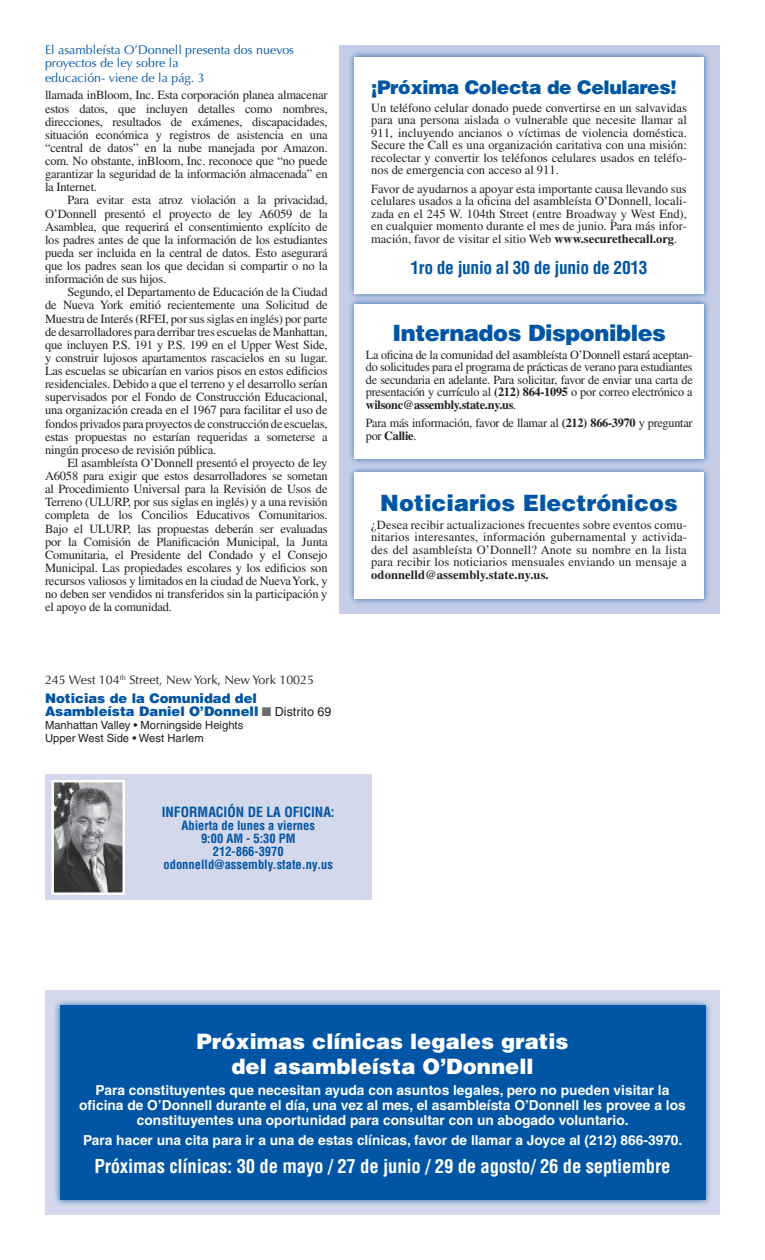
<style>
.page{position:relative;width:765px;height:1260px;background:#fff}
.page>*{position:absolute;margin:0;border:0;box-sizing:border-box;transform-origin:0 0}
.t1{font:900 22.5px "Helvetica";color:#0155a5}
.t2{font:900 22.5px "Helvetica";letter-spacing:-.02em;color:#0155a5}
.t3{font:900 21.25px/25.5px "Helvetica";color:#fff;text-align:center}
.t4{font:700 condensed 18.75px "Helvetica";letter-spacing:-.01em;color:#fff}
.body_text{font:900 18.75px "Helvetica";letter-spacing:-.02em;color:#0155a5}
.body_text-2{font:700 condensed 17.5px "Helvetica";letter-spacing:-.02em;color:#0155a5}
.t5{font:700 13.75px/15px "Helvetica";color:#fff;text-align:center}
.t6{font:700 condensed 13.75px "Helvetica";color:#0155a5}
.t7{font:900 13.25px/13.1px "Helvetica";color:#0155a5}
.body_text-3{font:12.5px/13.1px "Times";letter-spacing:-.015em;color:#231f20;text-align:justify}
.photo_captions{font:12.5px/12.5px "Optima";color:#0155a5}
.t8{font:700 condensed 12.5px "Helvetica";color:#0155a5}
.t9{font:12.5px "Optima";color:#231f20}
.t10{font:11.25px/13.1px "Helvetica";color:#231f20}
.s1{color:#6c6d70}
.s2{font-weight:400;font-size:12.5px;color:#231f20}
.s3{font-weight:700}
</style>
<div class="page">
<div style="left:339px;top:45px;width:381px;height:569px;background:#c6cde7"></div>
<div style="left:348px;top:297px;width:363px;height:169px;background:#0155a5;opacity:.75"></div>
<div style="left:355px;top:304px;width:349px;height:155px;background:#fff"></div>
<div style="left:347px;top:466px;width:364px;height:140px;background:#0155a5;opacity:.75"></div>
<div style="left:354px;top:473px;width:350px;height:126px;background:#fff"></div>
<div style="left:347px;top:50px;width:364px;height:250px;background:#0155a5;opacity:.75"></div>
<div style="left:354px;top:57px;width:350px;height:236px;background:#fff"></div>
<div style="left:45px;top:990px;width:675px;height:225px;background:#d3d8ec"></div>
<div style="left:53px;top:998px;width:659px;height:209px;background:#0155a5;opacity:.75"></div>
<div style="left:60px;top:1005px;width:645px;height:195px;background:#0155a5"></div>
<div style="left:45px;top:775px;width:326px;height:125px;background:#d3d8ec"></div>
<img style="left:54px;top:783px;width:68px;height:109px">
<div style="left:51px;top:780px;width:74px;height:115px;border:2px solid #fff"></div>
<p class="photo_captions" style="left:45px;top:44px;width:251px">El asambleísta O’Donnell presenta dos nuevos proyectos de ley sobre la</p>
<p class="photo_captions" style="left:45px;top:71px;width:161px">educación- viene de la pág. 3</p>
<p class="body_text-3" style="left:45px;top:89px;width:284px">llamada inBloom, Inc. Esta corporación planea almacenar estos datos, que incluyen detalles como nombres, direcciones, resultados de exámenes, discapacidades, situación económica y registros de asistencia en una “central de datos” en la nube manejada por Amazon. com. No obstante, inBloom, Inc. reconoce que “no puede garantizar la seguridad de la información almacenada” en la Internet.</p>
<p class="body_text-3" style="left:45px;top:194px;width:284px;text-indent:22px">Para evitar esta atroz violación a la privacidad, O’Donnell presentó el proyecto de ley A6059 de la Asamblea, que requerirá el consentimiento explícito de los padres antes de que la información de los estudiantes pueda ser incluida en la central de datos. Esto asegurará que los padres sean los que decidan si compartir o no la información de sus hijos.</p>
<p class="body_text-3" style="left:45px;top:285px;width:284px;text-indent:22px">Segundo, el Departamento de Educación de la Ciudad de Nueva York emitió recientemente una Solicitud de Muestra de Interés (RFEI, por sus siglas en inglés) por parte de desarrolladores para derribar tres escuelas de Manhattan, que incluyen P.S. 191 y P.S. 199 en el Upper West Side, y construir lujosos apartamentos rascacielos en su lugar.<br>Las escuelas se ubicarían en varios pisos en estos edificios residenciales. Debido a que el terreno y el desarrollo serían supervisados por el Fondo de Construcción Educacional, una organización creada en el 1967 para facilitar el uso de fondos privados para proyectos de construcción de escuelas, estas propuestas no estarían requeridas a someterse a ningún proceso de revisión pública.</p>
<p class="body_text-3" style="left:45px;top:456px;width:284px;text-indent:22px">El asambleísta O’Donnell presentó el proyecto de ley A6058 para exigir que estos desarrolladores se sometan al Procedimiento Universal para la Revisión de Usos de Terreno (ULURP, por sus siglas en inglés) y a una revisión completa de los Concilios Educativos Comunitarios.<br>Bajo el ULURP, las propuestas deberán ser evaluadas por la Comisión de Planificación Municipal, la Junta Comunitaria, el Presidente del Condado y el Consejo Municipal. Las propiedades escolares y los edificios son recursos valiosos y limitados en la ciudad de Nueva York, y no deben ser vendidos ni transferidos sin la participación y el apoyo de la comunidad.</p>
<p class="t9" style="left:45px;top:673px;width:271px">245 West 104<sup>th</sup> Street, New York, New York 10025</p>
<p class="t7" style="left:45px;top:691px;width:288px">Noticias de la Comunidad del<br>Asambleísta Daniel O’Donnell <span class="s1">■</span> <span class="s2">Distrito 69</span></p>
<p class="t10" style="left:45px;top:719px;width:200px">Manhattan Valley • Morningside Heights<br>Upper West Side • West Harlem</p>
<p class="t6" style="left:162px;top:803px;width:175px">INFORMACIÓN DE LA OFICINA:</p>
<p class="t8" style="left:182px;top:817px;width:135px">Abierta de lunes a viernes</p>
<p class="t8" style="left:201px;top:831px;width:96px">9:00 AM - 5:30 PM</p>
<p class="t8" style="left:213px;top:844px;width:72px">212-866-3970</p>
<p class="t8" style="left:164px;top:857px;width:171px">odonnelld@assembly.state.ny.us</p>
<p class="body_text" style="left:371px;top:75px;width:307px">¡Próxima Colecta de Celulares!</p>
<p class="body_text-3" style="left:371px;top:101px;width:317px;line-height:12.5px">Un teléfono celular donado puede convertirse en un salvavidas para una persona aislada o vulnerable que necesite llamar al 911, incluyendo ancianos o víctimas de violencia doméstica.<br>Secure the Call es una organización caritativa con una misión: recolectar y convertir los teléfonos celulares usados en teléfo&shy;nos de emergencia con acceso al 911.</p>
<p class="body_text-3" style="left:371px;top:182px;width:317px;line-height:12.5px">Favor de ayudarnos a apoyar esta importante causa llevando sus celulares usados a la oficina del asambleísta O’Donnell, locali&shy;zada en el 245 W. 104th Street (entre Broadway y West End), en cualquier momento durante el mes de junio. Para más infor&shy;mación, favor de visitar el sitio Web <span class="s3">www.securethecall.org</span>.</p>
<p class="body_text-2" style="left:411px;top:256px;width:239px">1ro de junio al 30 de junio de 2013</p>
<p class="t2" style="left:393px;top:318px;width:275px">Internados Disponibles</p>
<p class="body_text-3" style="left:366px;top:348px;width:328px;line-height:12.5px">La oficina de la comunidad del asambleísta O’Donnell estará aceptan&shy;do solicitudes para el programa de prácticas de verano para estudiantes de secundaria en adelante. Para solicitar, favor de enviar una carta de presentación y currículo al <span class="s3">(212) 864-1095</span> o por correo electrónico a <span class="s3">wilsonc@assembly.state.ny.us</span>.</p>
<p class="body_text-3" style="left:366px;top:417px;width:328px;line-height:12.5px">Para más información, favor de llamar al <span class="s3">(212) 866-3970</span> y preguntar por <span class="s3">Callie</span>.</p>
<p class="t1" style="left:380px;top:488px;width:299px">Noticiarios Electrónicos</p>
<p class="body_text-3" style="left:371px;top:518px;width:317px;line-height:12.5px">¿Desea recibir actualizaciones frecuentes sobre eventos comu&shy;nitarios interesantes, información gubernamental y activida&shy;des del asambleísta O’Donnell? Anote su nombre en la lista para recibir los noticiarios mensuales enviando un mensaje a <span class="s3">odonnelld@assembly.state.ny.us.</span></p>
<p class="t3" style="left:197px;top:1028px;width:373px">Próximas clínicas legales gratis del asambleísta O’Donnell</p>
<p class="t5" style="left:79px;top:1082px;width:608px">Para constituyentes que necesitan ayuda con asuntos legales, pero no pueden visitar la oficina de O’Donnell durante el día, una vez al mes, el asambleísta O’Donnell les provee a los constituyentes una oportunidad para consultar con un abogado voluntario.</p>
<p class="t5" style="left:83px;top:1133px;width:601px">Para hacer una cita para ir a una de estas clínicas, favor de llamar a Joyce al (212) 866-3970.</p>
<p class="t4" style="left:94px;top:1155px;width:578px">Próximas clínicas: 30 de mayo / 27 de junio / 29 de agosto/ 26 de septiembre</p>
</div>
